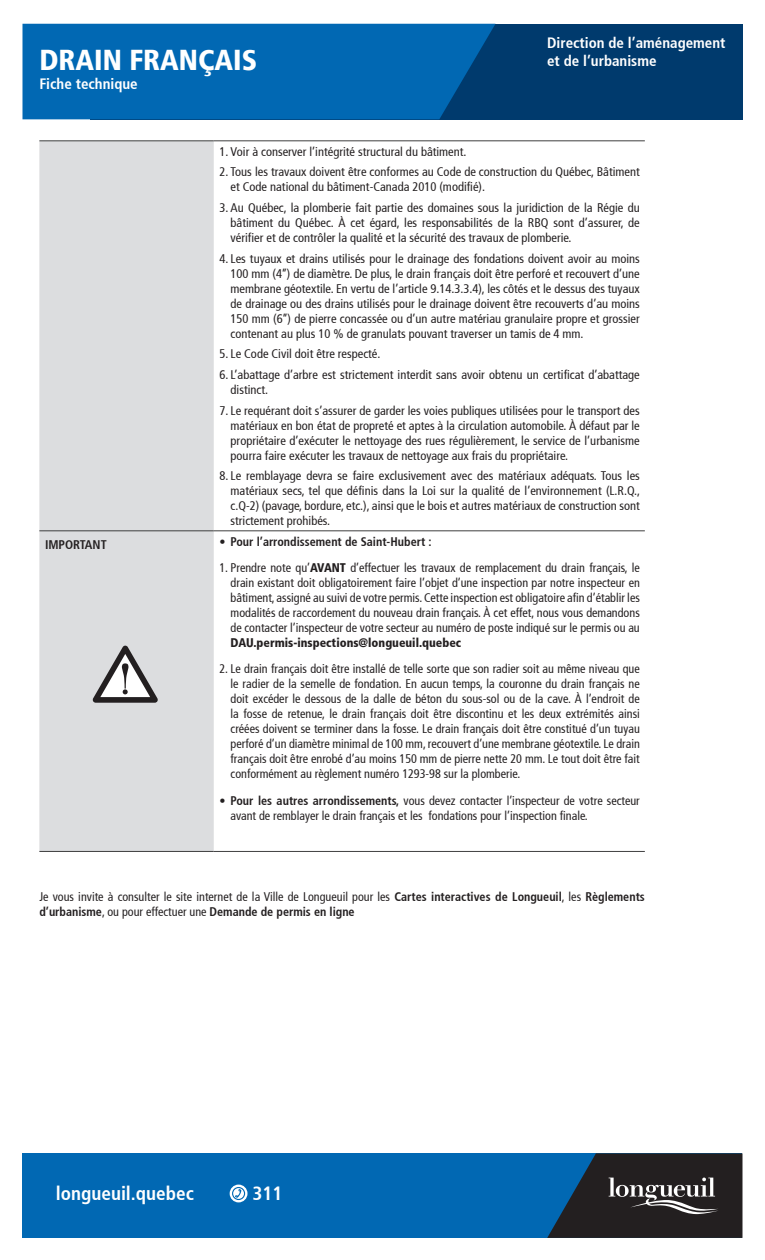
<style>
.page{position:relative;width:765px;height:1260px;background:#fff}
.page>*{position:absolute;margin:0;border:0;box-sizing:border-box;transform-origin:0 0}
.t1{font:900 condensed 28.75px "Frutiger 77";color:#fff}
.t2{font:700 condensed 19.25px "Frutiger 67";color:#fff}
.t3{font:700 condensed 15px "Frutiger 67";color:#fff}
.t4{font:condensed 12.5px/15px "Frutiger 57";color:#231f20;text-align:justify}
.t5{font:700 condensed 12.5px "Frutiger 67";color:#231f20}
.t6{font:900 condensed 12.5px "Frutiger 77";color:#231f20}
.s1{font-family:"Frutiger 77";font-weight:900}
.s2{font-family:"Frutiger 67";font-weight:700}
.s3{font-family:"Frutiger 57";font-weight:400}
</style>
<div class="page">
<div style="left:39px;top:141px;width:175px;height:710px;background:#dcdddf"></div>
<hr style="left:39px;top:531px;width:175px;height:1px;background:#3e3e3f">
<hr style="left:214px;top:531px;width:431px;height:1px;background:#3e3e3f">
<hr style="left:39px;top:851px;width:175px;height:1px;background:#3e3e3f">
<hr style="left:214px;top:851px;width:431px;height:1px;background:#3e3e3f">
<hr style="left:39px;top:140px;width:175px;height:1px;background:#3e3e3f">
<hr style="left:214px;top:140px;width:431px;height:1px;background:#3e3e3f">
<div style="left:90px;top:24px;width:652px;height:95px;background:#003a6d"></div>
<div style="left:22px;top:1153px;width:720px;height:85px;background:#0168b3"></div>
<svg style="left:22px;top:24px;width:473px;height:95px;fill:#0168b3"></svg>
<svg style="left:547px;top:1153px;width:196px;height:85px"></svg>
<svg style="left:230px;top:1185px;width:18px;height:17px"></svg>
<svg style="left:93px;top:646px;width:65px;height:57px"></svg>
<p class="t3" style="left:547px;top:34px;width:180px">Direction de l’aménagement</p>
<h1 class="t1" style="left:39px;top:43px;width:219px">DRAIN FRANÇAIS</h1>
<p class="t3" style="left:547px;top:51px;width:111px">et de l’urbanisme</p>
<p class="t3" style="left:39px;top:75px;width:100px">Fiche technique</p>
<p class="t4" style="left:219px;top:144px;width:249px">1. Voir à conserver l’intégrité structural du bâtiment.</p>
<p class="t4" style="left:231px;top:165px;width:411px;text-indent:-11px">2. Tous les travaux doivent être conformes au Code de construction du Québec, Bâtiment et Code national du bâtiment-Canada 2010 (modifié).</p>
<p class="t4" style="left:231px;top:200px;width:411px;text-indent:-11px">3. Au Québec, la plomberie fait partie des domaines sous la juridiction de la Régie du bâtiment du Québec. À cet égard, les responsabilités de la RBQ sont d’assurer, de vérifier et de contrôler la qualité et la sécurité des travaux de plomberie.</p>
<p class="t4" style="left:231px;top:251px;width:411px;text-indent:-11px">4. Les tuyaux et drains utilisés pour le drainage des fondations doivent avoir au moins 100 mm (4’’) de diamètre. De plus, le drain français doit être perforé et recouvert d’une membrane géotextile. En vertu de l’article 9.14.3.3.4), les côtés et le dessus des tuyaux de drainage ou des drains utilisés pour le drainage doivent être recouverts d’au moins 150 mm (6’’) de pierre concassée ou d’un autre matériau granulaire propre et grossier contenant au plus 10 % de granulats pouvant traverser un tamis de 4 mm.</p>
<p class="t4" style="left:219px;top:347px;width:163px">5. Le Code Civil doit être respecté.</p>
<p class="t4" style="left:231px;top:367px;width:411px;text-indent:-11px">6. L’abattage d’arbre est strictement interdit sans avoir obtenu un certificat d’abattage distinct.</p>
<p class="t4" style="left:231px;top:403px;width:411px;text-indent:-11px">7. Le requérant doit s’assurer de garder les voies publiques utilisées pour le transport des matériaux en bon état de propreté et aptes à la circulation automobile. À défaut par le propriétaire d’exécuter le nettoyage des rues régulièrement, le service de l’urbanisme pourra faire exécuter les travaux de nettoyage aux frais du propriétaire.</p>
<p class="t4" style="left:231px;top:468px;width:411px;text-indent:-11px">8. Le remblayage devra se faire exclusivement avec des matériaux adéquats. Tous les matériaux secs, tel que définis dans la Loi sur la qualité de l’environnement (L.R.Q., c.Q-2) (pavage, bordure, etc.), ainsi que le bois et autres matériaux de construction sont strictement prohibés.</p>
<p class="t5" style="left:45px;top:537px;width:63px">IMPORTANT</p>
<p class="t5" style="left:219px;top:534px;width:214px">• Pour l’arrondissement de Saint-Hubert :</p>
<p class="t4" style="left:231px;top:560px;width:411px;text-indent:-11px">1. Prendre note qu’<span class="s1">AVANT</span> d’effectuer les travaux de remplacement du drain français, le drain existant doit obligatoirement faire l’objet d’une inspection par notre inspecteur en bâtiment, assigné au suivi de votre permis. Cette inspection est obligatoire afin d’établir les modalités de raccordement du nouveau drain français. À cet effet, nous vous demandons de contacter l’inspecteur de votre secteur au numéro de poste indiqué sur le permis ou au</p>
<p class="t6" style="left:231px;top:635px;width:232px">DAU.permis-inspections@longueuil.quebec</p>
<p class="t4" style="left:231px;top:662px;width:411px;text-indent:-11px">2. Le drain français doit être installé de telle sorte que son radier soit au même niveau que le radier de la semelle de fondation. En aucun temps, la couronne du drain français ne doit excéder le dessous de la dalle de béton du sous-sol ou de la cave. À l’endroit de la fosse de retenue, le drain français doit être discontinu et les deux extrémités ainsi créées doivent se terminer dans la fosse. Le drain français doit être constitué d’un tuyau perforé d’un diamètre minimal de 100 mm, recouvert d’une membrane géotextile. Le drain français doit être enrobé d’au moins 150 mm de pierre nette 20 mm. Le tout doit être fait conformément au règlement numéro 1293-98 sur la plomberie.</p>
<p class="t4" style="left:231px;top:793px;width:411px;text-indent:-11px"><span class="s2">• Pour les autres arrondissements,</span> vous devez contacter l’inspecteur de votre secteur avant de remblayer le drain français et les fondations pour l’inspection finale.</p>
<p class="t4" style="left:39px;top:889px;width:607px">Je vous invite à consulter le site internet de la Ville de Longueuil pour les <span class="s2">Cartes interactives de Longueuil</span>, les <span class="s2">Règlements</span></p>
<p class="t5" style="left:39px;top:904px;width:317px">d’urbanisme<span class="s3">, ou pour effectuer une</span> Demande de permis en ligne</p>
<h2 class="t2" style="left:56px;top:1181px;width:140px">longueuil.quebec</h2>
<h2 class="t2" style="left:253px;top:1181px;width:31px">311</h2>
</div>
